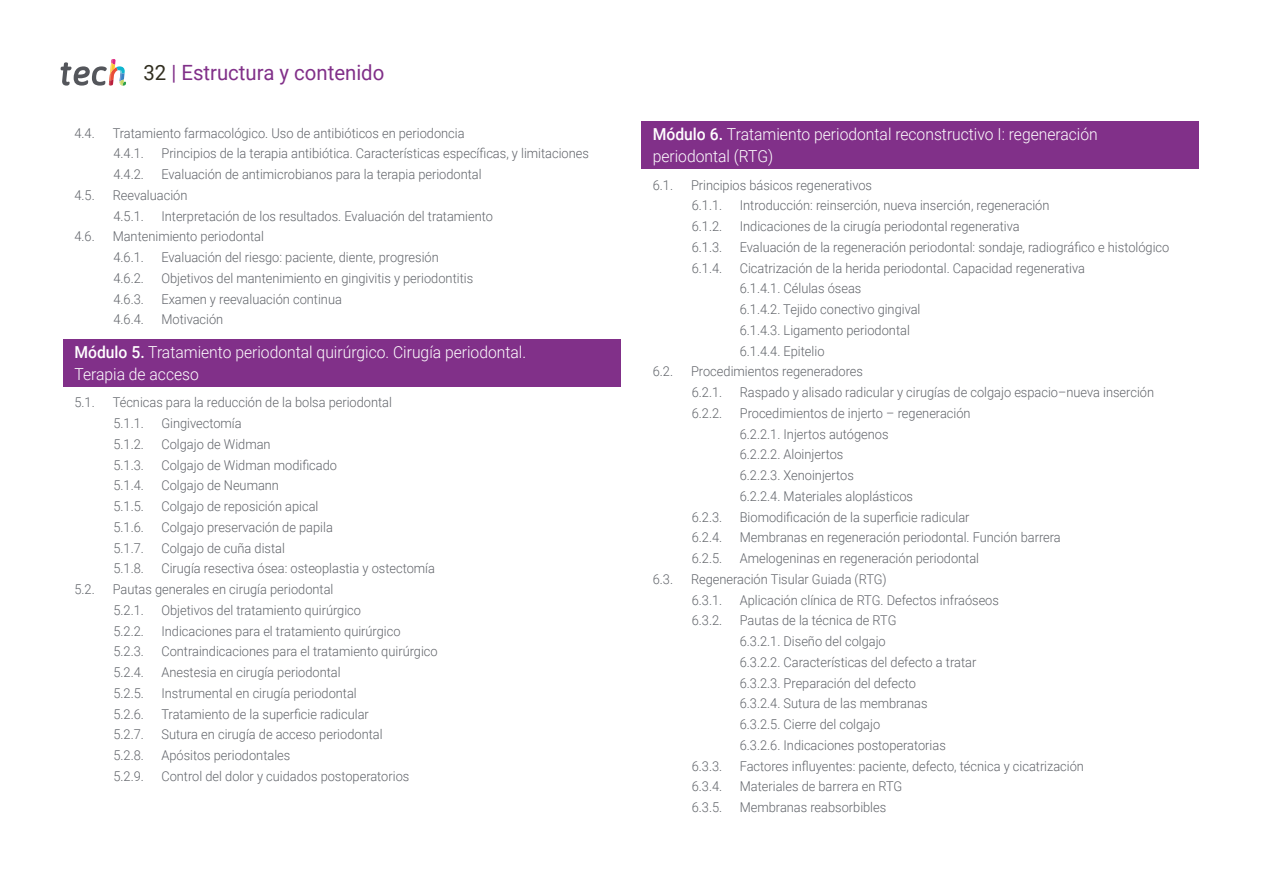
<style>
.page{position:relative;width:1263px;height:893px;background:#fff}
.page>*{position:absolute;margin:0;border:0;box-sizing:border-box;transform-origin:0 0}
.t1{font:21px "Roboto";color:#813089}
.t2{font:300 16.5px/22.5px "Roboto";color:#fff;scale:.95 1}
.t3{font:300 13.5px/20.7px "Roboto";color:#61646a;scale:.95 1}
.s1{color:#312e20}
.s2{font-weight:500}
</style>
<div class="page">
<div style="left:63px;top:339px;width:558px;height:47px;background:#813089"></div>
<div style="left:642px;top:121px;width:557px;height:48px;background:#813089"></div>
<svg style="left:61px;top:59px;width:65px;height:27px"></svg>
<h1 class="t1" style="left:144px;top:57px;width:242px"><span class="s1">32</span> | Estructura y contenido</h1>
<p class="t3" style="left:74px;top:122px;width:23px">4.4.</p>
<p class="t3" style="left:113px;top:122px;width:372px">Tratamiento farmacológico. Uso de antibióticos en periodoncia<br>4.4.1.</p>
<p class="t3" style="left:161px;top:143px;width:451px">Principios de la terapia antibiótica. Características específicas, y limitaciones</p>
<p class="t3" style="left:113px;top:164px;width:34px">4.4.2.</p>
<p class="t3" style="left:161px;top:164px;width:339px">Evaluación de antimicrobianos para la terapia periodontal</p>
<p class="t3" style="left:74px;top:184px;width:23px">4.5.</p>
<p class="t3" style="left:113px;top:184px;width:80px">Reevaluación<br>4.5.1.</p>
<p class="t3" style="left:161px;top:205px;width:351px">Interpretación de los resultados. Evaluación del tratamiento</p>
<p class="t3" style="left:74px;top:226px;width:23px">4.6.</p>
<p class="t3" style="left:113px;top:226px;width:161px">Mantenimiento periodontal<br>4.6.1.</p>
<p class="t3" style="left:161px;top:247px;width:293px">Evaluación del riesgo: paciente, diente, progresión</p>
<p class="t3" style="left:113px;top:267px;width:34px">4.6.2.</p>
<p class="t3" style="left:161px;top:267px;width:330px">Objetivos del mantenimiento en gingivitis y periodontitis</p>
<p class="t3" style="left:113px;top:288px;width:34px">4.6.3.</p>
<p class="t3" style="left:161px;top:288px;width:191px">Examen y reevaluación continua</p>
<p class="t3" style="left:113px;top:309px;width:34px">4.6.4.</p>
<p class="t3" style="left:161px;top:309px;width:67px">Motivación</p>
<p class="t2" style="left:74px;top:340px;width:477px"><span class="s2">Módulo 5.</span> Tratamiento periodontal quirúrgico. Cirugía periodontal.<br>Terapia de acceso</p>
<p class="t3" style="left:74px;top:392px;width:23px">5.1.</p>
<p class="t3" style="left:113px;top:392px;width:296px">Técnicas para la reducción de la bolsa periodontal<br>5.1.1.</p>
<p class="t3" style="left:161px;top:412px;width:86px">Gingivectomía</p>
<p class="t3" style="left:113px;top:433px;width:34px">5.1.2.</p>
<p class="t3" style="left:161px;top:433px;width:116px">Colgajo de Widman</p>
<p class="t3" style="left:113px;top:454px;width:34px">5.1.3.</p>
<p class="t3" style="left:161px;top:454px;width:186px">Colgajo de Widman modificado</p>
<p class="t3" style="left:113px;top:475px;width:34px">5.1.4.</p>
<p class="t3" style="left:161px;top:475px;width:125px">Colgajo de Neumann</p>
<p class="t3" style="left:113px;top:495px;width:34px">5.1.5.</p>
<p class="t3" style="left:161px;top:495px;width:167px">Colgajo de reposición apical</p>
<p class="t3" style="left:113px;top:516px;width:34px">5.1.6.</p>
<p class="t3" style="left:161px;top:516px;width:182px">Colgajo preservación de papila</p>
<p class="t3" style="left:113px;top:537px;width:34px">5.1.7.</p>
<p class="t3" style="left:161px;top:537px;width:132px">Colgajo de cuña distal</p>
<p class="t3" style="left:113px;top:558px;width:34px">5.1.8.</p>
<p class="t3" style="left:161px;top:558px;width:289px">Cirugía resectiva ósea: osteoplastia y ostectomía</p>
<p class="t3" style="left:74px;top:578px;width:23px">5.2.</p>
<p class="t3" style="left:113px;top:578px;width:234px">Pautas generales en cirugía periodontal<br>5.2.1.</p>
<p class="t3" style="left:161px;top:599px;width:212px">Objetivos del tratamiento quirúrgico</p>
<p class="t3" style="left:113px;top:620px;width:34px">5.2.2.</p>
<p class="t3" style="left:161px;top:620px;width:253px">Indicaciones para el tratamiento quirúrgico</p>
<p class="t3" style="left:113px;top:641px;width:34px">5.2.3.</p>
<p class="t3" style="left:161px;top:641px;width:292px">Contraindicaciones para el tratamiento quirúrgico</p>
<p class="t3" style="left:113px;top:661px;width:34px">5.2.4.</p>
<p class="t3" style="left:161px;top:661px;width:190px">Anestesia en cirugía periodontal</p>
<p class="t3" style="left:113px;top:682px;width:34px">5.2.5.</p>
<p class="t3" style="left:161px;top:682px;width:207px">Instrumental en cirugía periodontal</p>
<p class="t3" style="left:113px;top:703px;width:34px">5.2.6.</p>
<p class="t3" style="left:161px;top:703px;width:220px">Tratamiento de la superficie radicular</p>
<p class="t3" style="left:113px;top:724px;width:34px">5.2.7.</p>
<p class="t3" style="left:161px;top:724px;width:234px">Sutura en cirugía de acceso periodontal</p>
<p class="t3" style="left:113px;top:744px;width:34px">5.2.8.</p>
<p class="t3" style="left:161px;top:744px;width:137px">Apósitos periodontales</p>
<p class="t3" style="left:113px;top:765px;width:34px">5.2.9.</p>
<p class="t3" style="left:161px;top:765px;width:262px">Control del dolor y cuidados postoperatorios</p>
<p class="t2" style="left:653px;top:122px;width:470px"><span class="s2">Módulo 6.</span> Tratamiento periodontal reconstructivo I: regeneración periodontal (RTG)</p>
<p class="t3" style="left:653px;top:174px;width:23px">6.1.</p>
<p class="t3" style="left:691px;top:174px;width:192px">Principios básicos regenerativos<br>6.1.1.</p>
<p class="t3" style="left:740px;top:195px;width:327px">Introducción: reinserción, nueva inserción, regeneración</p>
<p class="t3" style="left:692px;top:215px;width:34px">6.1.2.</p>
<p class="t3" style="left:740px;top:215px;width:296px">Indicaciones de la cirugía periodontal regenerativa</p>
<p class="t3" style="left:692px;top:236px;width:34px">6.1.3.</p>
<p class="t3" style="left:740px;top:236px;width:454px">Evaluación de la regeneración periodontal: sondaje, radiográfico e histológico</p>
<p class="t3" style="left:692px;top:257px;width:34px">6.1.4.</p>
<p class="t3" style="left:740px;top:257px;width:365px">Cicatrización de la herida periodontal. Capacidad regenerativa 6.1.4.1. Células óseas<br>6.1.4.2. Tejido conectivo gingival<br>6.1.4.3. Ligamento periodontal<br>6.1.4.4. Epitelio</p>
<p class="t3" style="left:653px;top:361px;width:23px">6.2.</p>
<p class="t3" style="left:691px;top:361px;width:183px">Procedimientos regeneradores<br>6.2.1.</p>
<p class="t3" style="left:740px;top:381px;width:438px">Raspado y alisado radicular y cirugías de colgajo espacio–nueva inserción</p>
<p class="t3" style="left:692px;top:402px;width:34px">6.2.2.</p>
<p class="t3" style="left:740px;top:402px;width:244px">Procedimientos de injerto – regeneración<br>6.2.2.1. Injertos autógenos<br>6.2.2.2. Aloinjertos<br>6.2.2.3. Xenoinjertos<br>6.2.2.4. Materiales aloplásticos</p>
<p class="t3" style="left:692px;top:506px;width:34px">6.2.3.</p>
<p class="t3" style="left:740px;top:506px;width:243px">Biomodificación de la superficie radicular</p>
<p class="t3" style="left:692px;top:527px;width:34px">6.2.4.</p>
<p class="t3" style="left:740px;top:527px;width:339px">Membranas en regeneración periodontal. Función barrera</p>
<p class="t3" style="left:692px;top:547px;width:34px">6.2.5.</p>
<p class="t3" style="left:740px;top:547px;width:253px">Amelogeninas en regeneración periodontal</p>
<p class="t3" style="left:653px;top:568px;width:23px">6.3.</p>
<p class="t3" style="left:691px;top:568px;width:208px">Regeneración Tisular Guiada (RTG)<br>6.3.1.</p>
<p class="t3" style="left:740px;top:589px;width:274px">Aplicación clínica de RTG. Defectos infraóseos</p>
<p class="t3" style="left:692px;top:610px;width:34px">6.3.2.</p>
<p class="t3" style="left:740px;top:610px;width:250px">Pautas de la técnica de RTG<br>6.3.2.1. Diseño del colgajo<br>6.3.2.2. Características del defecto a tratar 6.3.2.3. Preparación del defecto<br>6.3.2.4. Sutura de las membranas<br>6.3.2.5. Cierre del colgajo<br>6.3.2.6. Indicaciones postoperatorias</p>
<p class="t3" style="left:692px;top:755px;width:34px">6.3.3.</p>
<p class="t3" style="left:740px;top:755px;width:364px">Factores influyentes: paciente, defecto, técnica y cicatrización</p>
<p class="t3" style="left:692px;top:776px;width:34px">6.3.4.</p>
<p class="t3" style="left:740px;top:776px;width:173px">Materiales de barrera en RTG</p>
<p class="t3" style="left:692px;top:796px;width:34px">6.3.5.</p>
<p class="t3" style="left:740px;top:796px;width:156px">Membranas reabsorbibles</p>
</div>
